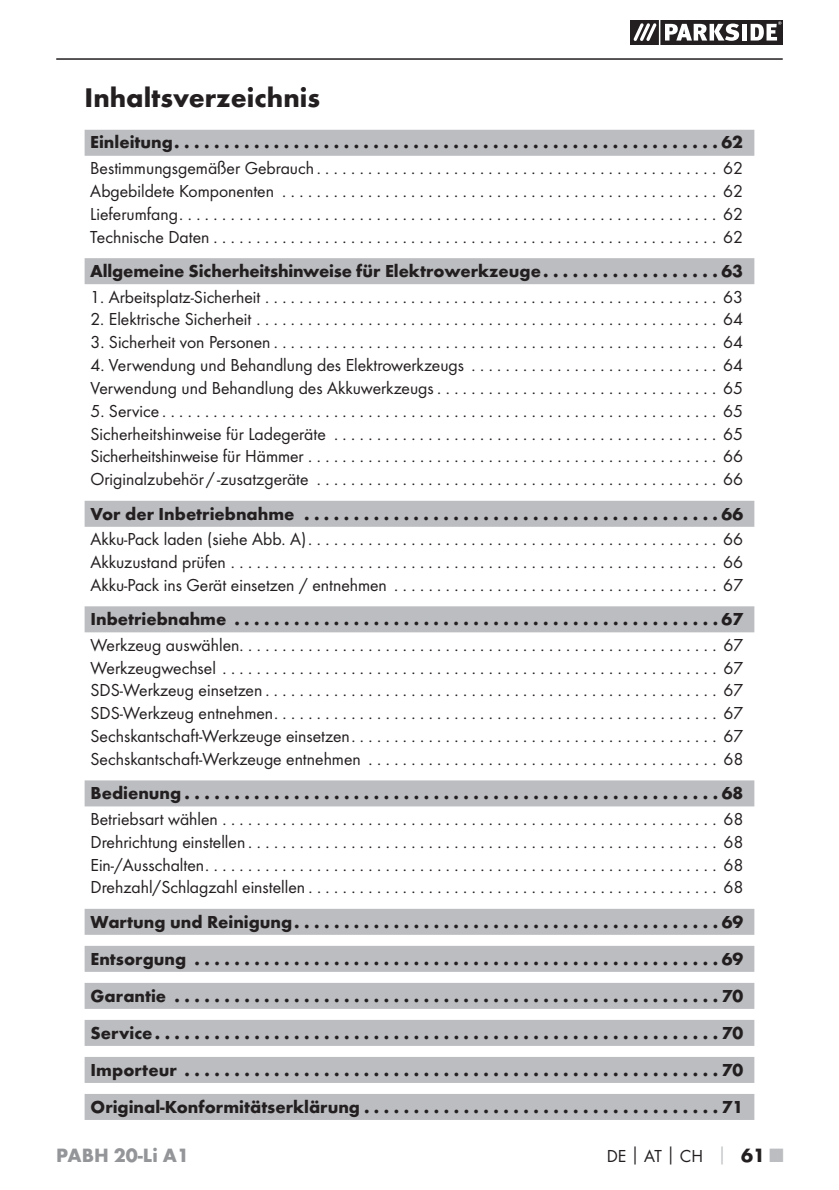
<style>
.page{position:relative;width:839px;height:1190px;background:#fff}
.page>*{position:absolute;margin:0;border:0;box-sizing:border-box;transform-origin:0 0}
.t1{font:700 28px "Futura";color:#231f20}
.t2{font:700 20px "Futura";color:#939598}
.t3{font:18px/22.8px "Futura Boo";color:#231f20;text-align:justify}
.t4{font:700 18px/37px "Futura";color:#231f20;text-align:justify}
.s1{font-family:"Futura";font-weight:700}
.s2{font-family:"Futura";font-weight:700;color:#bbbdc0}
.s3{font-family:"Futura";font-weight:700;font-size:20px}
.s4{font-family:"Futura";font-weight:700;font-size:20px;color:#bbbdc0}
</style>
<div class="page">
<hr style="left:56px;top:58px;width:726px;height:2px;background:#231f20">
<svg style="left:630px;top:20px;width:152px;height:25px"></svg>
<hr style="left:658px;top:20px;width:2px;height:25px;background:#fff">
<div style="left:85px;top:130px;width:668px;height:26px;background:#bbbdc0"></div>
<div style="left:85px;top:258px;width:668px;height:26px;background:#bbbdc0"></div>
<div style="left:85px;top:501px;width:668px;height:26px;background:#bbbdc0"></div>
<div style="left:85px;top:606px;width:668px;height:26px;background:#bbbdc0"></div>
<div style="left:85px;top:780px;width:668px;height:26px;background:#bbbdc0"></div>
<div style="left:85px;top:908px;width:668px;height:26px;background:#bbbdc0"></div>
<div style="left:85px;top:945px;width:668px;height:26px;background:#bbbdc0"></div>
<div style="left:85px;top:982px;width:668px;height:26px;background:#bbbdc0"></div>
<div style="left:85px;top:1019px;width:668px;height:26px;background:#bbbdc0"></div>
<div style="left:85px;top:1056px;width:668px;height:26px;background:#bbbdc0"></div>
<div style="left:85px;top:1094px;width:668px;height:26px;background:#bbbdc0"></div>
<h1 class="t1" style="left:85px;top:86px;width:237px">Inhaltsverzeichnis</h1>
<p class="t4" style="left:90px;top:125px;width:653px">Einleitung .......................................................62</p>
<p class="t3" style="left:90px;top:158px;width:653px">Bestimmungsgemäßer Gebrauch ............................................... 62<br>Abgebildete Komponenten ................................................... 62<br>Lieferumfang ............................................................... 62<br>Technische Daten ........................................................... 62</p>
<p class="t4" style="left:90px;top:254px;width:653px">Allgemeine Sicherheitshinweise für Elektrowerkzeuge . . . . . . . . . . . . . . . . . . 63</p>
<p class="t3" style="left:90px;top:286px;width:653px">1. Arbeitsplatz-Sicherheit ..................................................... 63</p>
<p class="t3" style="left:90px;top:309px;width:653px">2. Elektrische Sicherheit ...................................................... 64</p>
<p class="t3" style="left:90px;top:332px;width:653px">3. Sicherheit von Personen .................................................... 64</p>
<p class="t3" style="left:90px;top:354px;width:653px">4. Verwendung und Behandlung des Elektrowerkzeugs . . . . . . . . . . . . . . . . . . . . . . . . . . . . . 64<br>Verwendung und Behandlung des Akkuwerkzeugs . . . . . . . . . . . . . . . . . . . . . . . . . . . . . . . . . 65</p>
<p class="t3" style="left:90px;top:400px;width:654px">5. Service ................................................................. 65<br>Sicherheitshinweise für Ladegeräte ............................................. 65<br>Sicherheitshinweise für Hämmer ................................................ 66<br>Originalzubehör / -zusatzgeräte ............................................... 66</p>
<p class="t4" style="left:90px;top:496px;width:653px">Vor der Inbetriebnahme ..........................................66</p>
<p class="t3" style="left:90px;top:529px;width:653px">Akku-Pack laden (siehe Abb. A) ................................................ 66<br>Akkuzustand prüfen ......................................................... 66<br>Akku-Pack ins Gerät einsetzen / entnehmen ...................................... 67</p>
<p class="t4" style="left:90px;top:602px;width:653px">Inbetriebnahme .................................................67</p>
<p class="t3" style="left:90px;top:634px;width:653px">Werkzeug auswählen ........................................................ 67<br>Werkzeugwechsel .......................................................... 67<br>SDS-Werkzeug einsetzen ..................................................... 67<br>SDS-Werkzeug entnehmen .................................................... 67<br>Sechskantschaft-Werkzeuge einsetzen ........................................... 67<br>Sechskantschaft-Werkzeuge entnehmen ......................................... 68</p>
<p class="t4" style="left:90px;top:776px;width:653px">Bedienung ......................................................68</p>
<p class="t3" style="left:90px;top:808px;width:653px">Betriebsart wählen .......................................................... 68<br>Drehrichtung einstellen ....................................................... 68<br>Ein-/Ausschalten ............................................................ 68<br>Drehzahl/Schlagzahl einstellen ................................................ 68</p>
<p class="t4" style="left:90px;top:904px;width:654px">Wartung und Reinigung ...........................................69<br>Entsorgung .....................................................69<br>Garantie .......................................................70<br>Service .........................................................70<br>Importeur ......................................................70<br>Original-Konformitätserklärung ....................................71</p>
<p class="t2" style="left:56px;top:1147px;width:134px">PABH 20-Li A1</p>
<p class="t3" style="left:606px;top:1145px;width:178px">DE<span class="s1">│</span>AT<span class="s1">│</span>CH <span class="s2">│</span> <span class="s3">61</span> <span class="s4">■</span></p>
</div>
